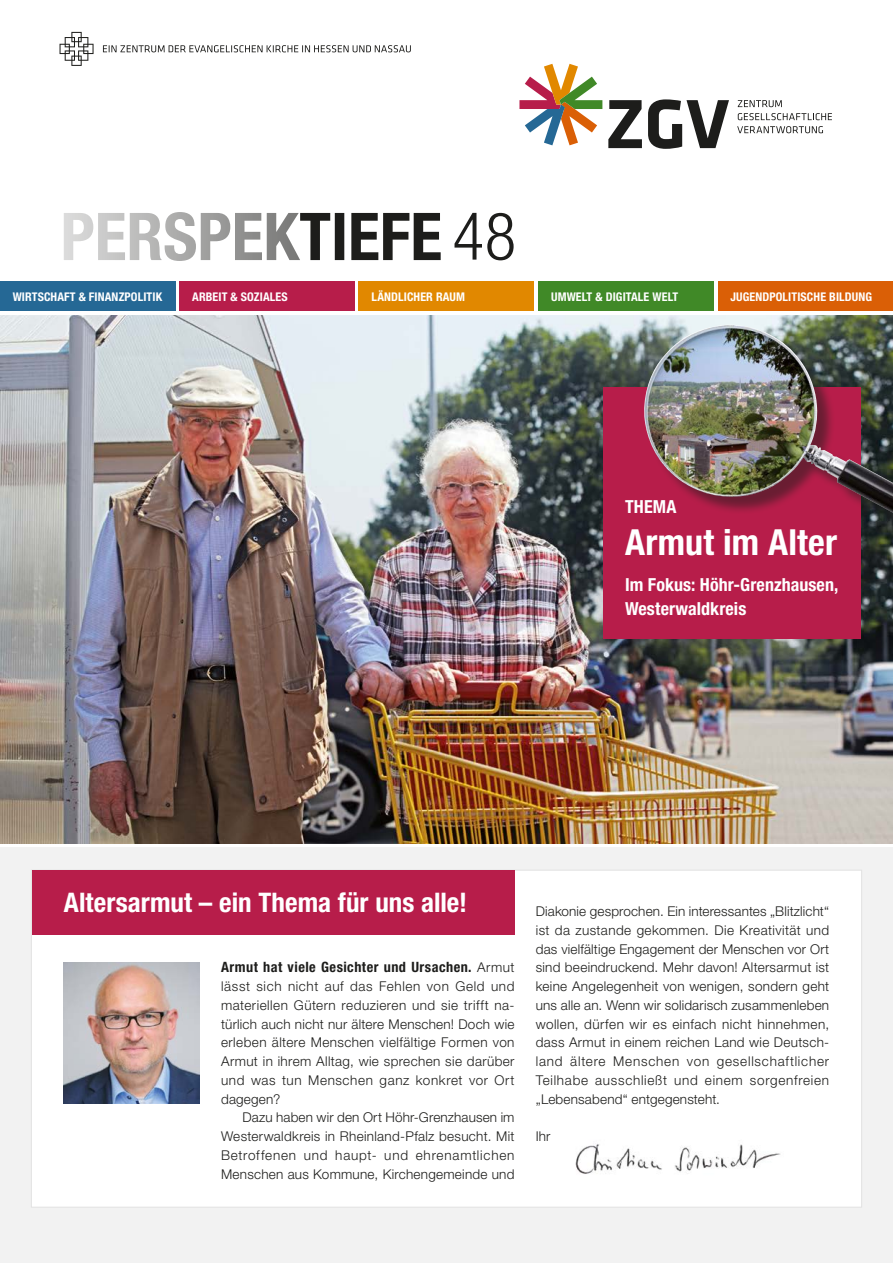
<style>
.page{position:relative;width:893px;height:1263px;background:#fff}
.page>*{position:absolute;margin:0;border:0;box-sizing:border-box;transform-origin:0 0}
.t1{font:300 condensed 66px "Helvetica Neue LT Pro";color:#1d1d1b}
.t2{font:700 condensed 36px "Helvetica Neue LT Pro";letter-spacing:.005em;color:#fff}
.t3{font:700 condensed 27px "Helvetica Neue LT Pro";letter-spacing:.005em;color:#fff}
.t4{font:700 condensed 18px/24px "Helvetica Neue LT Pro";letter-spacing:.005em;color:#fff}
.t5{font:700 condensed 14.25px "Helvetica Neue LT Pro";letter-spacing:.035em;color:#1d1d1b}
.t6{font:300 13.5px/18.8px "Helvetica Neue LT Pro";letter-spacing:.025em;color:#1d1d1b;text-align:justify}
.t7{font:700 condensed 12px "Helvetica Neue LT Pro";letter-spacing:.01em;color:#fff}
.s1{font-weight:300;font-stretch:normal;font-size:13.5px}
</style>
<div class="page">
<div style="left:0;top:281px;width:175px;height:30px;background:#256895"></div>
<div style="left:179px;top:281px;width:176px;height:30px;background:#b71d4a"></div>
<div style="left:359px;top:281px;width:175px;height:30px;background:#e18800"></div>
<div style="left:538px;top:281px;width:175px;height:30px;background:#408927"></div>
<div style="left:718px;top:281px;width:175px;height:30px;background:#da5f06"></div>
<svg style="left:738px;top:100px;width:44px;height:7px"></svg>
<svg style="left:738px;top:113px;width:94px;height:7px"></svg>
<svg style="left:737px;top:126px;width:86px;height:7px"></svg>
<svg style="left:103px;top:45px;width:308px;height:7px"></svg>
<svg style="left:60px;top:32px;width:34px;height:34px"></svg>
<svg style="left:64px;top:212px;width:377px;height:49px"></svg>
<svg style="left:608px;top:100px;width:34px;height:48px"></svg>
<svg style="left:648px;top:99px;width:81px;height:50px"></svg>
<svg style="left:519px;top:64px;width:83px;height:81px"></svg>
<div style="left:0;top:848px;width:893px;height:415px;background:#f2f2f2"></div>
<div style="left:31px;top:870px;width:831px;height:338px;background:#fff"></div>
<img style="left:564px;top:1128px;width:224px;height:51px">
<div style="left:32px;top:871px;width:482px;height:64px;background:#b71d4a"></div>
<img style="left:64px;top:963px;width:136px;height:141px">
<img style="left:0;top:315px;width:893px;height:529px">
<div style="left:556px;top:339px;width:337px;height:347px;background:#1d1d1b;opacity:.2"></div>
<div style="left:604px;top:387px;width:257px;height:251px;background:#b71d4a"></div>
<div style="left:647px;top:327px;width:246px;height:260px;background:#1d1d1b;opacity:.5"></div>
<img style="left:642px;top:325px;width:251px;height:188px">
<h1 class="t1" style="left:452px;top:198px;width:65px">48</h1>
<p class="t7" style="left:13px;top:289px;width:151px">WIRTSCHAFT &amp; FINANZPOLITIK</p>
<p class="t7" style="left:192px;top:289px;width:97px">ARBEIT &amp; SOZIALES</p>
<p class="t7" style="left:372px;top:289px;width:95px">LÄNDLICHER RAUM</p>
<p class="t7" style="left:551px;top:289px;width:129px">UMWELT &amp; DIGITALE WELT</p>
<p class="t7" style="left:730px;top:289px;width:143px">JUGENDPOLITISCHE BILDUNG</p>
<h3 class="t4" style="left:625px;top:494px;width:53px">THEMA</h3>
<h2 class="t2" style="left:625px;top:520px;width:213px">Armut im Alter</h2>
<h3 class="t4" style="left:625px;top:572px;width:215px">Im Fokus: Höhr-Grenzhausen,<br>Westerwaldkreis</h3>
<h3 class="t3" style="left:64px;top:885px;width:405px">Altersarmut – ein Thema für uns alle!</h3>
<p class="t5" style="left:221px;top:959px;width:295px">Armut hat viele Gesichter und Ursachen. <span class="s1">Armut</span></p>
<p class="t6" style="left:221px;top:977px;width:295px">lässt sich nicht auf das Fehlen von Geld und materiellen Gütern reduzieren und sie trifft na&shy;türlich auch nicht nur ältere Menschen! Doch wie erleben ältere Menschen vielfältige Formen von Armut in ihrem Alltag, wie sprechen sie darüber und was tun Menschen ganz konkret vor Ort dagegen?</p>
<p class="t6" style="left:221px;top:1108px;width:295px;text-indent:21px">Dazu haben wir den Ort Höhr-Grenzhausen im Westerwaldkreis in Rheinland-Pfalz besucht. Mit Betroffenen und haupt- und ehrenamtlichen Menschen aus Kommune, Kirchengemeinde und</p>
<p class="t6" style="left:536px;top:902px;width:295px">Diakonie gesprochen. Ein interessantes „Blitzlicht“ ist da zustande gekommen. Die Kreativität und das vielfältige Engagement der Menschen vor Ort sind beeindruckend. Mehr davon! Altersarmut ist keine Angelegenheit von wenigen, sondern geht uns alle an. Wenn wir solidarisch zusammenleben wollen, dürfen wir es einfach nicht hinnehmen, dass Armut in einem reichen Land wie Deutsch&shy;land ältere Menschen von gesellschaftlicher Teilhabe ausschließt und einem sorgenfreien „Lebensabend“ entgegensteht.</p>
<p class="t6" style="left:536px;top:1127px;width:16px">Ihr</p>
</div>
